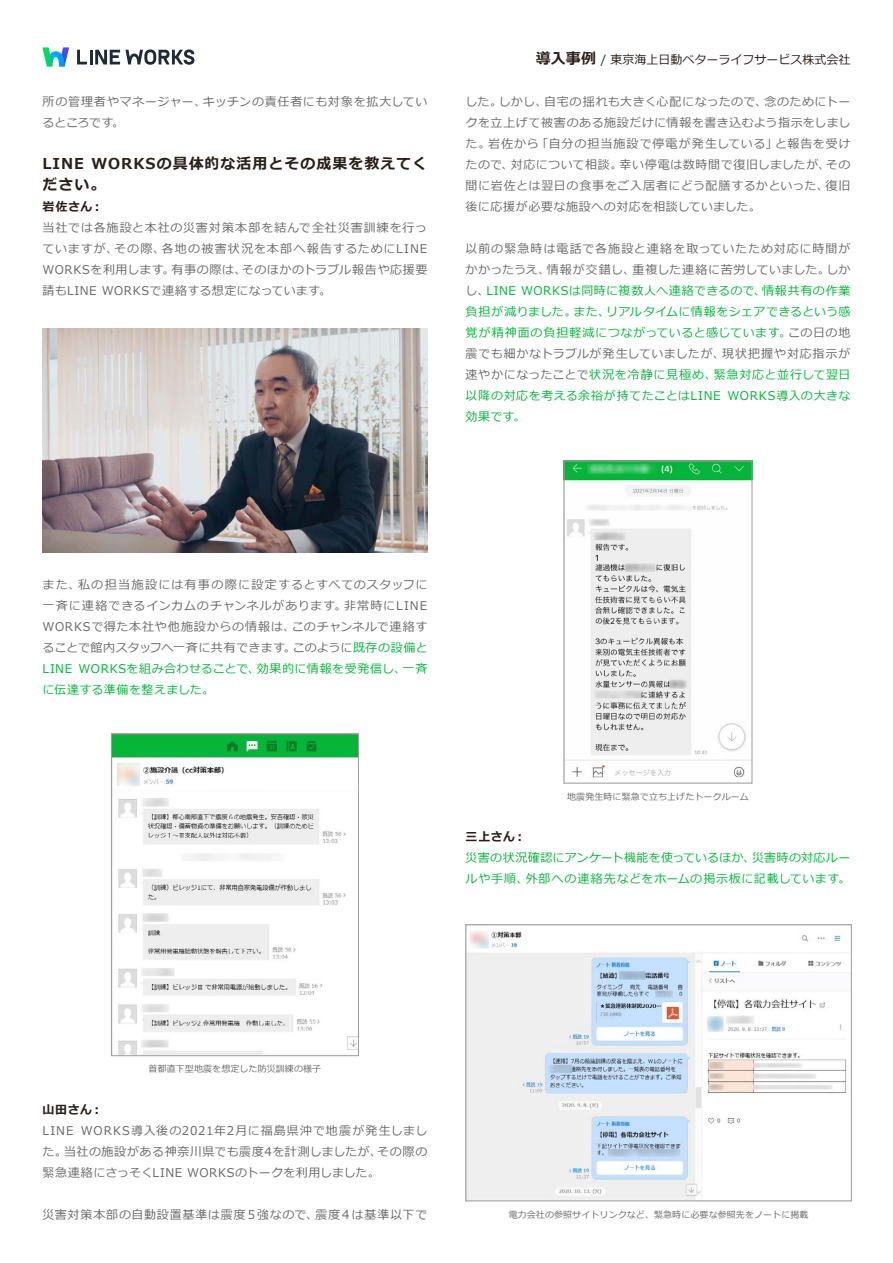
<style>
.page{position:relative;width:893px;height:1263px;background:#fff}
.page>*{position:absolute;margin:0;border:0;box-sizing:border-box;transform-origin:0 0}
.t1{font:700 15px/21px "Meiryo";letter-spacing:.065em;color:#2b2019}
.t2{font:12px/21px "Meiryo";letter-spacing:.055em;color:#6a6a6a}
.t3{font:12px/21px "Meiryo";letter-spacing:.04em;color:#07b53b}
.t4{font:12px/21px "Meiryo";letter-spacing:.03em;color:#6a6a6a}
.t5{font:12px/21px "Meiryo";letter-spacing:.035em;color:#6a6a6a}
.t6{font:12px/21px "Meiryo";letter-spacing:.075em;color:#6a6a6a;text-align:right}
.t7{font:12px/21px "Meiryo";letter-spacing:.08em;color:#6a6a6a;text-align:right}
.t8{font:12px "Meiryo";letter-spacing:.095em;color:#6a6a6a}
.t9{font:12px "Meiryo";letter-spacing:.02em;color:#6a6a6a}
.t10{font:12px "Meiryo";color:#2b2019}
.t11{font:12px "Meiryo";letter-spacing:.01em;color:#07b53b}
.t12{font:700 12px "Meiryo";letter-spacing:.04em;color:#2b2019}
.t13{font:12px "Meiryo";color:#07b53b}
.t14{font:12px "Meiryo";letter-spacing:.09em;color:#6a6a6a}
.t15{font:12px "Meiryo";letter-spacing:.065em;color:#07b53b}
.t16{font:9px "Meiryo";letter-spacing:.01em;color:#6b6b6b}
.s1{color:#07b53b}
</style>
<div class="page">
<svg style="left:42px;top:47px;width:27px;height:19px"></svg>
<svg style="left:77px;top:50px;width:10px;height:14px"></svg>
<hr style="left:90px;top:50px;width:3px;height:14px;background:#202936">
<svg style="left:95px;top:49px;width:99px;height:16px"></svg>
<img style="left:566px;top:463px;width:184px;height:315px">
<div style="left:564px;top:461px;width:188px;height:322px;border:1px solid #9d9c9c"></div>
<img style="left:43px;top:329px;width:384px;height:223px">
<img style="left:113px;top:735px;width:244px;height:319px">
<div style="left:111px;top:733px;width:248px;height:323px;border:1px solid #9d9c9c"></div>
<img style="left:468px;top:930px;width:379px;height:269px">
<div style="left:466px;top:924px;width:386px;height:277px;border:1px solid #9d9c9c"></div>
<p class="t1" style="left:536px;top:49px;width:61px">導入事例</p>
<p class="t10" style="left:601px;top:51px;width:251px">/ 東京海上日動ベターライフサービス株式会社</p>
<p class="t2" style="left:203px;top:92px;width:226px">キッチンの責任者にも対象を拡大してい</p>
<p class="t2" style="left:43px;top:92px;width:165px">所の管理者やマネージャー、るところです。</p>
<p class="t1" style="left:92px;top:154px;width:337px">WORKSの具体的な活用とその成果を教えてく</p>
<p class="t1" style="left:43px;top:154px;width:64px">LINE<br>ださい。</p>
<p class="t12" style="left:43px;top:198px;width:62px">岩佐さん：</p>
<p class="t7" style="left:43px;top:218px;width:386px">当社では各施設と本社の災害対策本部を結んで全社災害訓練を行っ各地の被害状況を本部へ報告するためにLINE</p>
<p class="t2" style="left:43px;top:239px;width:77px">ていますが、</p>
<p class="t2" style="left:114px;top:239px;width:52px">その際、</p>
<p class="t2" style="left:242px;top:260px;width:187px">そのほかのトラブル報告や応援要</p>
<p class="t2" style="left:171px;top:260px;width:77px">有事の際は、</p>
<p class="t4" style="left:43px;top:260px;width:290px">WORKSを利用します。<br>請もLINE WORKSで連絡する想定になっています。</p>
<p class="t2" style="left:544px;top:92px;width:224px">自宅の揺れも大きく心配になったので、</p>
<p class="t2" style="left:764px;top:92px;width:87px">念のためにトー</p>
<p class="t2" style="left:466px;top:92px;width:38px">した。</p>
<p class="t2" style="left:466px;top:113px;width:386px">クを立上げて被害のある施設だけに情報を書き込むよう指示をしまし</p>
<p class="t2" style="left:775px;top:134px;width:77px">と報告を受け</p>
<p class="t2" style="left:499px;top:92px;width:50px">しかし、</p>
<p class="t7" style="left:536px;top:134px;width:243px">「自分の担当施設で停電が発生している」</p>
<p class="t2" style="left:488px;top:134px;width:52px">岩佐から</p>
<p class="t2" style="left:466px;top:134px;width:26px">た。</p>
<p class="t2" style="left:619px;top:155px;width:212px">幸い停電は数時間で復旧しましたが、</p>
<p class="t2" style="left:511px;top:155px;width:113px">対応について相談。</p>
<p class="t2" style="left:466px;top:155px;width:49px">たので、</p>
<p class="t2" style="left:826px;top:155px;width:26px">その</p>
<p class="t5" style="left:466px;top:176px;width:365px">間に岩佐とは翌日の食事をご入居者にどう配膳するかといった、後に応援が必要な施設への対応を相談していました。</p>
<p class="t6" style="left:466px;top:239px;width:386px">以前の緊急時は電話で各施設と連絡を取っていたため対応に時間がしか</p>
<p class="t2" style="left:826px;top:176px;width:26px">復旧</p>
<p class="t2" style="left:547px;top:260px;width:90px">情報が交錯し、</p>
<p class="t4" style="left:633px;top:260px;width:199px">重複した連絡に苦労していました。</p>
<p class="t2" style="left:466px;top:260px;width:86px">かかったうえ、</p>
<p class="t3" style="left:486px;top:281px;width:281px">LINE WORKSは同時に複数人へ連絡できるので、</p>
<p class="t15" style="left:762px;top:283px;width:90px">情報共有の作業</p>
<p class="t2" style="left:466px;top:281px;width:25px">し、</p>
<p class="t13" style="left:466px;top:304px;width:112px">負担が減りました。</p>
<p class="t11" style="left:606px;top:304px;width:246px">リアルタイムに情報をシェアできるという感</p>
<p class="t3" style="left:573px;top:302px;width:38px">また、</p>
<p class="t3" style="left:466px;top:323px;width:327px">覚が精神面の負担軽減につながっていると感じています。</p>
<p class="t6" style="left:722px;top:344px;width:130px">現状把握や対応指示が</p>
<p class="t2" style="left:788px;top:323px;width:64px">この日の地</p>
<p class="t5" style="left:466px;top:344px;width:261px">震でも細かなトラブルが発生していましたが、</p>
<p class="t3" style="left:714px;top:365px;width:138px">緊急対応と並行して翌日</p>
<p class="t2" style="left:466px;top:365px;width:253px">速やかになったことで<span class="s1">状況を冷静に見極め、</span></p>
<p class="t3" style="left:466px;top:386px;width:257px">以降の対応を考える余裕が持てたことはLINE効果です。</p>
<p class="t3" style="left:727px;top:386px;width:125px">WORKS導入の大きな</p>
<p class="t8" style="left:78px;top:577px;width:351px">私の担当施設には有事の際に設定するとすべてのスタッフに</p>
<p class="t2" style="left:43px;top:575px;width:39px">また、</p>
<p class="t2" style="left:292px;top:596px;width:137px;text-indent:-249px">一斉に連絡できるインカムのチャンネルがあります。<br>このチャンネルで連絡す</p>
<p class="t14" style="left:344px;top:598px;width:85px">非常時にLINE</p>
<p class="t2" style="left:293px;top:617px;width:136px;text-indent:-250px">WORKSで得た本社や他施設からの情報は、<br>このように<span class="s1">既存の設備と</span></p>
<p class="t9" style="left:43px;top:640px;width:255px">ることで館内スタッフへ一斉に共有できます。</p>
<p class="t3" style="left:403px;top:659px;width:26px">一斉</p>
<p class="t3" style="left:79px;top:659px;width:183px">WORKSを組み合わせることで、</p>
<p class="t3" style="left:257px;top:659px;width:151px">効果的に情報を受発信し、</p>
<p class="t3" style="left:43px;top:659px;width:173px">LINE<br>に伝達する準備を整えました。</p>
<p class="t12" style="left:466px;top:828px;width:62px">三上さん：</p>
<p class="t16" style="left:567px;top:790px;width:183px">地震発生時に緊急で立ち上げたトークルーム</p>
<p class="t3" style="left:526px;top:848px;width:326px;text-indent:-60px">災害の状況確認にアンケート機能を使っているほか、<br>外部への連絡先などをホームの掲示板に記載しています。</p>
<p class="t3" style="left:752px;top:848px;width:100px">災害時の対応ルー</p>
<p class="t3" style="left:466px;top:869px;width:64px">ルや手順、</p>
<p class="t16" style="left:149px;top:1063px;width:174px">首都直下型地震を想定した防災訓練の様子</p>
<p class="t12" style="left:43px;top:1101px;width:62px">山田さん：</p>
<p class="t6" style="left:81px;top:1121px;width:348px">WORKS導入後の2021年2月に福島県沖で地震が発生しまし</p>
<p class="t2" style="left:43px;top:1121px;width:32px">LINE</p>
<p class="t2" style="left:64px;top:1142px;width:319px">当社の施設がある神奈川県でも震度4を計測しましたが、</p>
<p class="t2" style="left:377px;top:1142px;width:52px">その際の</p>
<p class="t4" style="left:43px;top:1142px;width:339px">た。<br>緊急連絡にさっそくLINE WORKSのトークを利用しました。</p>
<p class="t2" style="left:315px;top:1205px;width:113px">震度４は基準以下で</p>
<p class="t2" style="left:43px;top:1205px;width:277px">災害対策本部の自動設置基準は震度５強なので、</p>
<p class="t16" style="left:509px;top:1208px;width:301px">電力会社の参照サイトリンクなど、緊急時に必要な参照先をノートに掲載</p>
</div>
